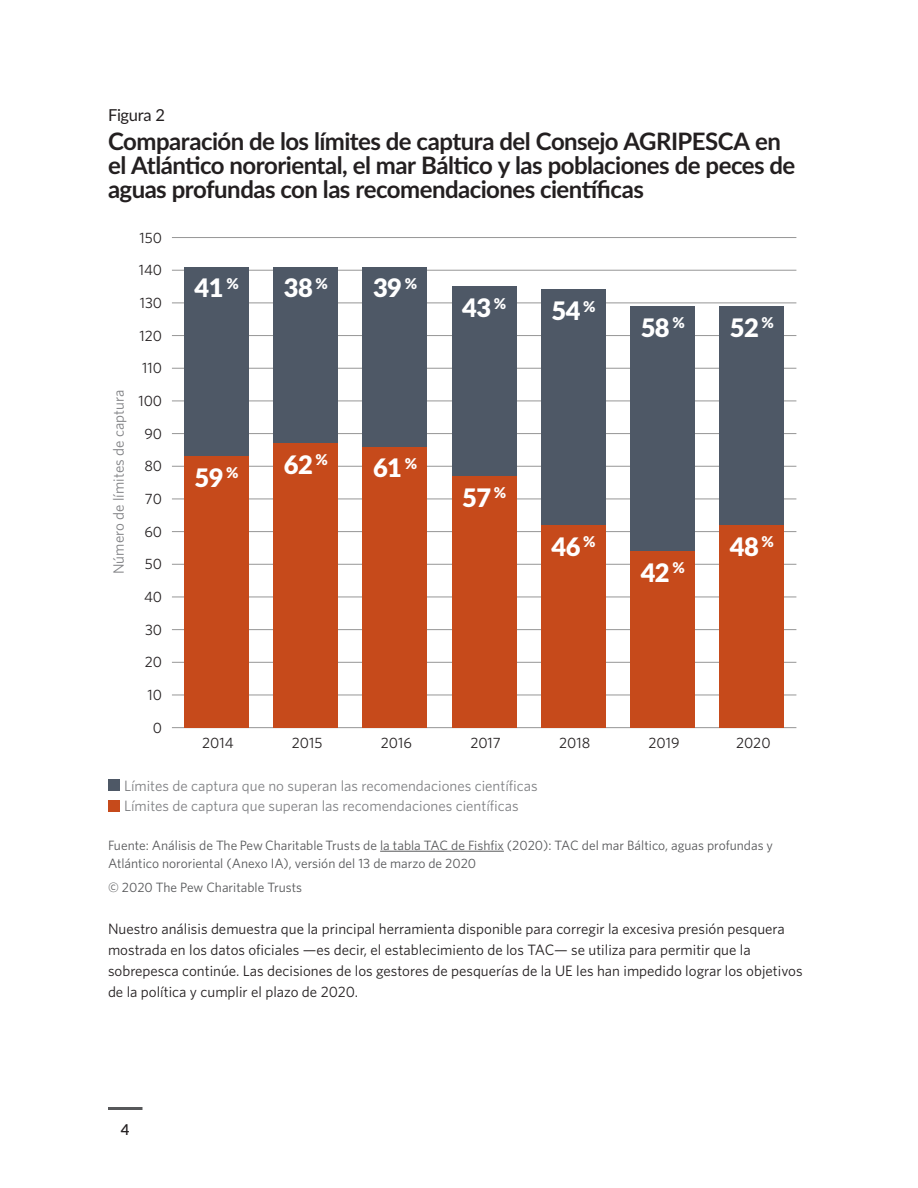
<style>
.page{position:relative;width:918px;height:1188px;background:#fff}
.page>*{position:absolute;margin:0;border:0;box-sizing:border-box;transform-origin:0 0}
.t1{font:900 25.5px "Lato";letter-spacing:-.02em;color:#fff}
.HED{font:700 24px/24px "Lato";letter-spacing:-.02em;color:#231f20}
.Figure{font:16.5px "Lato";letter-spacing:-.015em;color:#231f20}
.Body{font:15px/21px "Whitney";color:#231f20}
.t2{font:15px/20.4px "Whitney";color:#808184}
.t3{font:600 15px "Lato";color:#231f20}
.Source{font:13.5px/18px "Whitney";color:#57585a}
</style>
<div class="page">
<hr style="left:108px;top:1107px;width:34px;height:3px;background:#57585a">
<hr style="left:380px;top:851px;width:124px;height:1px;background:#57585a">
<hr style="left:172px;top:727px;width:624px;height:1px;background:#969696">
<hr style="left:172px;top:695px;width:624px;height:1px;background:#969696">
<hr style="left:172px;top:662px;width:624px;height:1px;background:#969696">
<hr style="left:172px;top:629px;width:624px;height:1px;background:#969696">
<hr style="left:172px;top:597px;width:624px;height:1px;background:#969696">
<hr style="left:172px;top:564px;width:624px;height:1px;background:#969696">
<hr style="left:172px;top:531px;width:624px;height:1px;background:#969696">
<hr style="left:172px;top:499px;width:624px;height:1px;background:#969696">
<hr style="left:172px;top:466px;width:624px;height:1px;background:#969696">
<hr style="left:172px;top:433px;width:624px;height:1px;background:#969696">
<hr style="left:172px;top:401px;width:624px;height:1px;background:#969696">
<hr style="left:172px;top:368px;width:624px;height:1px;background:#969696">
<hr style="left:172px;top:335px;width:624px;height:1px;background:#969696">
<hr style="left:172px;top:303px;width:624px;height:1px;background:#969696">
<hr style="left:172px;top:270px;width:624px;height:1px;background:#969696">
<hr style="left:172px;top:237px;width:624px;height:1px;background:#969696">
<div style="left:184px;top:267px;width:65px;height:189px;background:#4e5866"></div>
<div style="left:274px;top:267px;width:64px;height:176px;background:#4e5866"></div>
<div style="left:363px;top:267px;width:64px;height:180px;background:#4e5866"></div>
<div style="left:452px;top:287px;width:64px;height:189px;background:#4e5866"></div>
<div style="left:541px;top:290px;width:65px;height:235px;background:#4e5866"></div>
<div style="left:630px;top:306px;width:65px;height:245px;background:#4e5866"></div>
<div style="left:720px;top:306px;width:64px;height:219px;background:#4e5866"></div>
<div style="left:184px;top:456px;width:65px;height:272px;background:#c64a1b"></div>
<div style="left:274px;top:443px;width:64px;height:285px;background:#c64a1b"></div>
<div style="left:363px;top:447px;width:64px;height:281px;background:#c64a1b"></div>
<div style="left:452px;top:476px;width:64px;height:252px;background:#c64a1b"></div>
<div style="left:541px;top:525px;width:65px;height:203px;background:#c64a1b"></div>
<div style="left:630px;top:551px;width:65px;height:177px;background:#c64a1b"></div>
<div style="left:720px;top:525px;width:64px;height:203px;background:#c64a1b"></div>
<div style="left:108px;top:780px;width:11px;height:11px;background:#4e5866"></div>
<div style="left:108px;top:800px;width:11px;height:11px;background:#c64a1b"></div>
<p class="Figure" style="left:108px;top:103px;width:58px">Figura 2</p>
<p class="HED" style="left:108px;top:128px;width:689px">Comparación de los límites de captura del Consejo AGRIPESCA en el Atlántico nororiental, el mar Báltico y las poblaciones de peces de aguas profundas con las recomendaciones científicas</p>
<p class="Body" style="left:140px;top:226px;width:24px">150</p>
<p class="t2" style="left:108px;top:574px;width:185px;rotate:-90deg">Número de límites de captura</p>
<p class="Body" style="left:139px;top:259px;width:25px">140</p>
<p class="Body" style="left:140px;top:292px;width:24px">130</p>
<p class="Body" style="left:140px;top:325px;width:24px">120</p>
<p class="Body" style="left:142px;top:357px;width:21px">110</p>
<p class="Body" style="left:138px;top:390px;width:25px">100</p>
<p class="Body" style="left:144px;top:423px;width:19px">90</p>
<p class="Body" style="left:144px;top:455px;width:19px">80</p>
<p class="Body" style="left:145px;top:488px;width:19px">70</p>
<p class="Body" style="left:144px;top:521px;width:19px">60</p>
<p class="Body" style="left:145px;top:553px;width:19px">50</p>
<p class="Body" style="left:144px;top:586px;width:20px">40</p>
<p class="Body" style="left:145px;top:619px;width:19px">30</p>
<p class="Body" style="left:145px;top:651px;width:19px">20</p>
<p class="Body" style="left:148px;top:684px;width:16px">10</p>
<p class="Body" style="left:153px;top:717px;width:11px">0</p>
<p class="t1" style="left:195px;top:269px;width:46px">41 <sup>%</sup></p>
<p class="t1" style="left:284px;top:269px;width:46px">38 <sup>%</sup></p>
<p class="t1" style="left:373px;top:269px;width:46px">39 <sup>%</sup></p>
<p class="t1" style="left:462px;top:289px;width:46px">43 <sup>%</sup></p>
<p class="t1" style="left:552px;top:292px;width:46px">54 <sup>%</sup></p>
<p class="t1" style="left:641px;top:308px;width:46px">58 <sup>%</sup></p>
<p class="t1" style="left:730px;top:308px;width:46px">52 <sup>%</sup></p>
<p class="t1" style="left:195px;top:459px;width:46px">59 <sup>%</sup></p>
<p class="t1" style="left:284px;top:445px;width:46px">62 <sup>%</sup></p>
<p class="t1" style="left:373px;top:449px;width:46px">61 <sup>%</sup></p>
<p class="t1" style="left:462px;top:478px;width:46px">57 <sup>%</sup></p>
<p class="t1" style="left:551px;top:527px;width:46px">46 <sup>%</sup></p>
<p class="t1" style="left:641px;top:553px;width:46px">42 <sup>%</sup></p>
<p class="t1" style="left:730px;top:527px;width:46px">48 <sup>%</sup></p>
<p class="Body" style="left:202px;top:732px;width:33px">2014</p>
<p class="Body" style="left:292px;top:732px;width:32px">2015</p>
<p class="Body" style="left:381px;top:732px;width:33px">2016</p>
<p class="Body" style="left:470px;top:732px;width:32px">2017</p>
<p class="Body" style="left:559px;top:732px;width:33px">2018</p>
<p class="Body" style="left:649px;top:732px;width:33px">2019</p>
<p class="Body" style="left:736px;top:732px;width:36px">2020</p>
<p class="t2" style="left:124px;top:775px;width:415px">Límites de captura que no superan las recomendaciones científicas<br>Límites de captura que superan las recomendaciones científicas</p>
<p class="Source" style="left:108px;top:836px;width:667px">Fuente: Análisis de The Pew Charitable Trusts de la tabla TAC de Fishfix (2020): TAC del mar Báltico, aguas profundas y<br>Atlántico nororiental (Anexo IA), versión del 13 de marzo de 2020</p>
<p class="Source" style="left:108px;top:878px;width:196px">© 2020 The Pew Charitable Trusts</p>
<p class="Body" style="left:108px;top:918px;width:696px">Nuestro análisis demuestra que la principal herramienta disponible para corregir la excesiva presión pesquera mostrada en los datos oficiales —es decir, el establecimiento de los TAC— se utiliza para permitir que la sobrepesca continúe. Las decisiones de los gestores de pesquerías de la UE les han impedido lograr los objetivos de la política y cumplir el plazo de 2020.</p>
<p class="t3" style="left:121px;top:1119px;width:10px">4</p>
</div>
